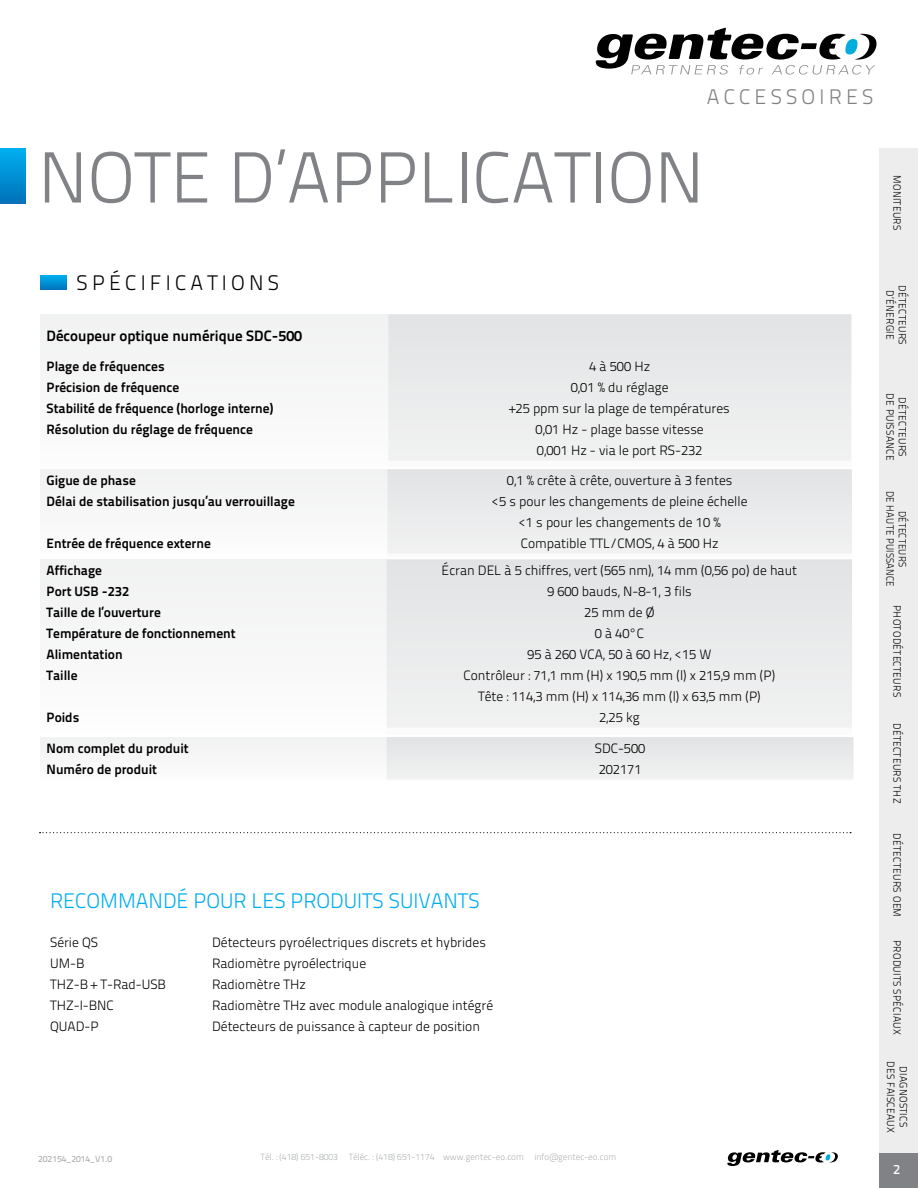
<style>
.page{position:relative;width:918px;height:1188px;background:#fff}
.page>*{position:absolute;margin:0;border:0;box-sizing:border-box;transform-origin:0 0}
.t1{font:72px "Titillium Text 22 L 250 wt";color:#808285}
.t2{font:21px "Titillium Text 22 L 250 wt";color:#00aeef}
.t3{font:21px "Titillium Text 22 L 250 wt";letter-spacing:.2em;color:#000}
.t4{font:21px "Titillium Text 22 L 250 wt";letter-spacing:.2em;color:#808285}
.t5{font:15px "Titillium Text 22 L 800 wt";color:#000}
.t6{font:13.5px/21px "Titillium Text 22 L 250 wt";color:#000;text-align:center}
.t7{font:13.5px/21px "Titillium Text 22 L 800 wt";color:#000}
.t8{font:13.5px "Titillium Text 22 L 600 wt";color:#fff}
.t9{font:10.5px/12.6px "Titillium Text 22 L 250 wt";letter-spacing:.03em;color:#000;text-align:center;scale:.95 1}
.t10{font:10.5px/12.6px "Titillium Text 22 L 250 wt";letter-spacing:.03em;color:#000;text-align:center;scale:.9 1}
.t11{font:9px "Titillium Text 22 L 250 wt";color:#afb1b4}
.t12{font:9px "Titillium Text 22 L 600 wt";color:#afb1b4}
</style>
<div class="page">
<div style="left:879px;top:148px;width:39px;height:1040px;background:#ededee"></div>
<div style="left:879px;top:1153px;width:39px;height:35px;background:#808285"></div>
<svg style="left:596px;top:28px;width:281px;height:47px"></svg>
<svg style="left:727px;top:1150px;width:111px;height:16px"></svg>
<div style="left:0;top:149px;width:26px;height:54px;background:linear-gradient(to bottom,#00afef,#0273ba)"></div>
<svg style="left:41px;top:275px;width:25px;height:15px"></svg>
<div style="left:41px;top:314px;width:347px;height:153px;background:#f6f6f7"></div>
<div style="left:388px;top:314px;width:463px;height:153px;background:#f4f4f4"></div>
<div style="left:388px;top:314px;width:463px;height:141px;background:#e9eaeb"></div>
<div style="left:41px;top:469px;width:348px;height:88px;background:#f6f7f7"></div>
<div style="left:388px;top:469px;width:463px;height:88px;background:#fbfbfb"></div>
<div style="left:388px;top:469px;width:464px;height:84px;background:#eaebeb"></div>
<div style="left:41px;top:560px;width:345px;height:174px;background:#f7f7f7"></div>
<div style="left:387px;top:560px;width:464px;height:174px;background:#fbfbfb"></div>
<div style="left:387px;top:560px;width:465px;height:167px;background:#eaebeb"></div>
<div style="left:41px;top:737px;width:346px;height:44px;background:#f6f7f7"></div>
<div style="left:387px;top:737px;width:464px;height:44px;background:#f9f9f9"></div>
<div style="left:387px;top:737px;width:467px;height:42px;background:#eaebeb"></div>
<svg style="left:40px;top:832px;width:811px;height:1px"></svg>
<h2 class="t4" style="left:707px;top:81px;width:168px">ACCESSOIRES</h2>
<h1 class="t1" style="left:38px;top:125px;width:668px">NOTE D’APPLICATION</h1>
<h2 class="t3" style="left:77px;top:267px;width:204px">SPÉCIFICATIONS</h2>
<p class="t5" style="left:47px;top:324px;width:257px">Découpeur optique numérique SDC-500</p>
<p class="t7" style="left:47px;top:355px;width:228px">Plage de fréquences<br>Précision de fréquence<br>Stabilité de fréquence (horloge interne)<br>Résolution du réglage de fréquence</p>
<p class="t6" style="left:510px;top:355px;width:222px">4 à 500 Hz<br>0,01 % du réglage<br>+25 ppm sur la plage de températures<br>0,01 Hz - plage basse vitesse<br>0,001 Hz - via le port RS-232</p>
<p class="t7" style="left:47px;top:469px;width:250px">Gigue de phase<br>Délai de stabilisation jusqu’au verrouillage</p>
<p class="t7" style="left:47px;top:532px;width:166px">Entrée de fréquence externe</p>
<p class="t6" style="left:492px;top:469px;width:257px">0,1 % crête à crête, ouverture à 3 fentes<br>&lt;5 s pour les changements de pleine échelle &lt;1 s pour les changements de 10 % Compatible TTL/CMOS, 4 à 500 Hz</p>
<p class="t7" style="left:47px;top:559px;width:190px">Affichage<br>Port USB -232<br>Taille de l’ouverture<br>Température de fonctionnement<br>Alimentation<br>Taille</p>
<p class="t7" style="left:47px;top:706px;width:34px">Poids</p>
<p class="t6" style="left:442px;top:559px;width:357px">Écran DEL à 5 chiffres, vert (565 nm), 14 mm (0,56 po) de haut<br>9 600 bauds, N-8-1, 3 fils<br>25 mm de Ø<br>0 à 40°C<br>95 à 260 VCA, 50 à 60 Hz, &lt;15 W<br>Contrôleur : 71,1 mm (H) x 190,5 mm (l) x 215,9 mm (P)<br>Tête : 114,3 mm (H) x 114,36 mm (l) x 63,5 mm (P)<br>2,25 kg</p>
<p class="t7" style="left:47px;top:737px;width:144px">Nom complet du produit<br>Numéro de produit</p>
<p class="t6" style="left:595px;top:737px;width:52px;text-align:left">SDC-500<br>202171</p>
<h2 class="t2" style="left:50px;top:885px;width:431px">RECOMMANDÉ POUR LES PRODUITS SUIVANTS</h2>
<p class="t6" style="left:50px;top:931px;width:49px">Série QS</p>
<p class="t6" style="left:212px;top:931px;width:275px">Détecteurs pyroélectriques discrets et hybrides</p>
<p class="t6" style="left:50px;top:952px;width:36px">UM-B</p>
<p class="t6" style="left:212px;top:952px;width:156px">Radiomètre pyroélectrique</p>
<p class="t6" style="left:50px;top:973px;width:117px">THZ-B + T-Rad-USB</p>
<p class="t6" style="left:212px;top:973px;width:95px">Radiomètre THz</p>
<p class="t6" style="left:50px;top:994px;width:65px">THZ-I-BNC</p>
<p class="t6" style="left:212px;top:994px;width:283px">Radiomètre THz avec module analogique intégré</p>
<p class="t6" style="left:50px;top:1015px;width:50px">QUAD-P</p>
<p class="t6" style="left:212px;top:1015px;width:269px">Détecteurs de puissance à capteur de position</p>
<p class="t12" style="left:38px;top:1152px;width:76px">202154_2014_V1.0</p>
<p class="t11" style="left:261px;top:1151px;width:357px">Tél. : (418) 651-8003 Téléc. : (418) 651-1174 www.gentec-eo.com info@gentec-eo.com</p>
<p class="t9" style="left:904px;top:175px;width:60px;rotate:90deg">MONITEURS</p>
<p class="t9" style="left:909px;top:285px;width:64px;rotate:90deg">DÉTECTEURS<br>D’ÉNERGIE</p>
<p class="t9" style="left:909px;top:393px;width:72px;rotate:90deg">DÉTECTEURS<br>DE PUISSANCE</p>
<p class="t10" style="left:909px;top:491px;width:108px;rotate:90deg">DÉTECTEURS<br>DE HAUTE PUISSANCE</p>
<p class="t9" style="left:904px;top:605px;width:98px;rotate:90deg">PHOTODÉTECTEURS</p>
<p class="t9" style="left:904px;top:723px;width:86px;rotate:90deg">DÉTECTEURS THZ</p>
<p class="t9" style="left:904px;top:833px;width:89px;rotate:90deg">DÉTECTEURS OEM</p>
<p class="t9" style="left:904px;top:940px;width:101px;rotate:90deg">PRODUITS SPÉCIAUX</p>
<p class="t9" style="left:910px;top:1061px;width:77px;rotate:90deg">DIAGNOSTICS<br>DES FAISCEAUX</p>
<p class="t8" style="left:893px;top:1159px;width:9px">2</p>
</div>
